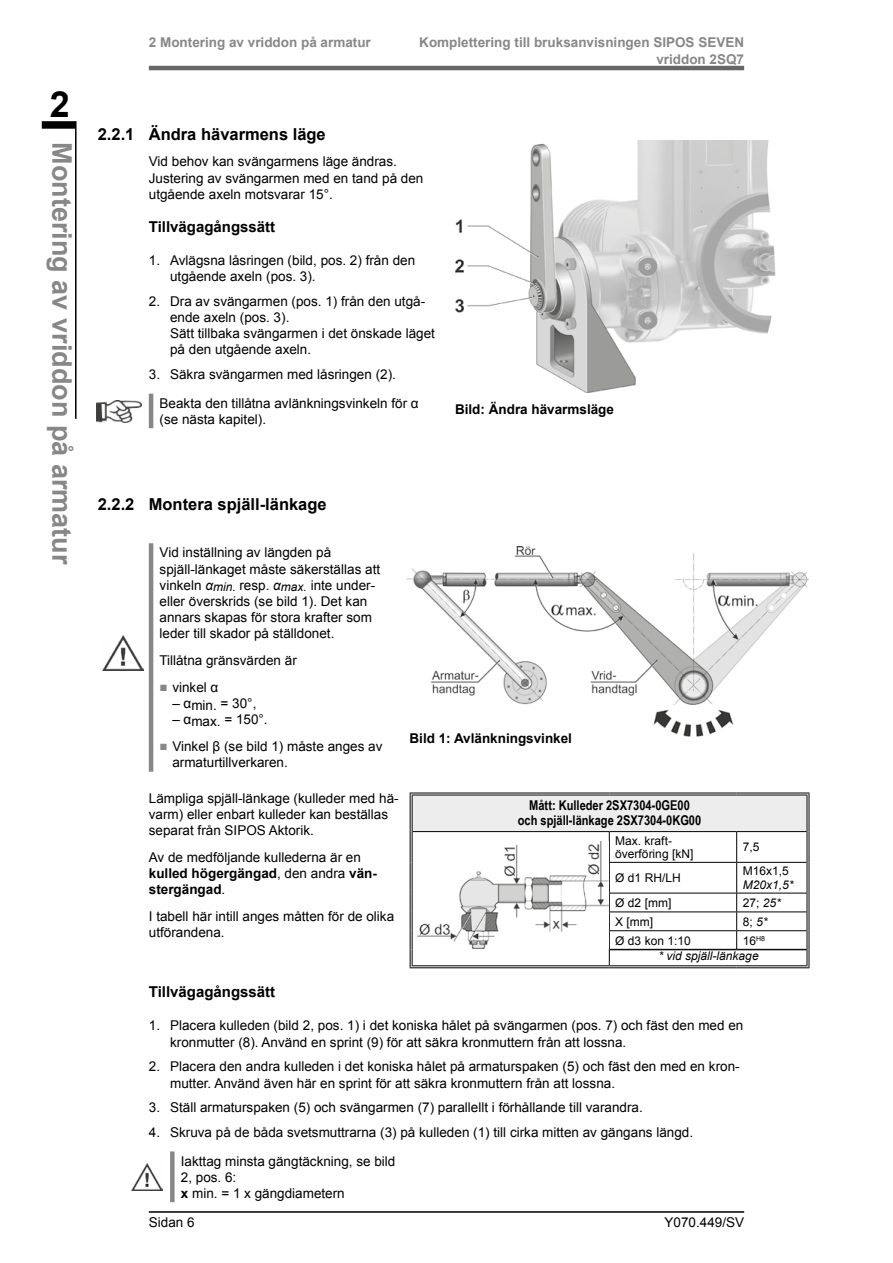
<style>
.page{position:relative;width:893px;height:1263px;background:#fff}
.page>*{position:absolute;margin:0;border:0;box-sizing:border-box;transform-origin:0 0}
.t1{font:700 36px "Arial";color:#000}
.t2{font:700 27px "Arial";color:#878787}
.t3{font:700 16.5px "Arial";color:#000}
.t4{font:700 15px "Arial";color:#000}
.t5{font:13.5px/16.2px "Arial";color:#000}
.t6{font:700 13.5px/16.5px "Arial";color:#878787;text-align:right}
.t7{font:700 13.5px/15px "Arial Narrow";color:#000;text-align:center}
.t8{font:700 13.5px "Arial";color:#000}
.t9{font:12px/13.5px "Arial";color:#000}
.t10{font:italic 12px/15.9px "Arial";color:#000}
.s1{font-style:italic}
.s2{color:#878787}
.s3{font-weight:700}
.s4{font-style:normal}
</style>
<div class="page">
<hr style="left:149px;top:66px;width:595px;height:4px;background:#666">
<hr style="left:149px;top:1211px;width:595px;height:2px;background:#000">
<div style="left:42px;top:121px;width:34px;height:8px;background:#000"></div>
<hr style="left:75px;top:121px;width:2px;height:298px;background:#000">
<hr style="left:149px;top:394px;width:4px;height:34px;background:#878787">
<img style="left:455px;top:140px;width:321px;height:252px">
<img style="left:97px;top:401px;width:44px;height:21px">
<hr style="left:149px;top:543px;width:4px;height:229px;background:#878787">
<img style="left:102px;top:635px;width:41px;height:36px">
<img style="left:406px;top:546px;width:402px;height:191px">
<div style="left:411px;top:794px;width:397px;height:38px;background:#ededed"></div>
<hr style="left:410px;top:792px;width:199px;height:3px;background:#fff">
<hr style="left:410px;top:795px;width:3px;height:37px;background:#fff">
<hr style="left:737px;top:792px;width:72px;height:3px;background:#fff">
<hr style="left:806px;top:795px;width:3px;height:37px;background:#fff">
<hr style="left:410px;top:832px;width:1px;height:30px;background:#000">
<hr style="left:412px;top:832px;width:1px;height:30px;background:#000">
<hr style="left:806px;top:832px;width:1px;height:30px;background:#000">
<hr style="left:808px;top:832px;width:1px;height:30px;background:#000">
<hr style="left:410px;top:862px;width:1px;height:31px;background:#000">
<hr style="left:412px;top:862px;width:1px;height:31px;background:#000">
<hr style="left:806px;top:862px;width:1px;height:31px;background:#000">
<hr style="left:808px;top:862px;width:1px;height:31px;background:#000">
<svg style="left:410px;top:893px;width:3px;height:74px"></svg>
<hr style="left:609px;top:965px;width:128px;height:1px;background:#000">
<hr style="left:609px;top:967px;width:128px;height:1px;background:#000">
<hr style="left:737px;top:965px;width:70px;height:1px;background:#000">
<hr style="left:737px;top:967px;width:72px;height:1px;background:#000">
<hr style="left:410px;top:792px;width:199px;height:1px;background:#000">
<hr style="left:412px;top:794px;width:197px;height:1px;background:#000">
<hr style="left:410px;top:793px;width:1px;height:39px;background:#000">
<hr style="left:412px;top:795px;width:1px;height:37px;background:#000">
<hr style="left:609px;top:792px;width:128px;height:1px;background:#000">
<hr style="left:609px;top:794px;width:128px;height:1px;background:#000">
<hr style="left:737px;top:792px;width:72px;height:1px;background:#000">
<hr style="left:737px;top:794px;width:70px;height:1px;background:#000">
<hr style="left:806px;top:795px;width:1px;height:37px;background:#000">
<hr style="left:808px;top:793px;width:1px;height:39px;background:#000">
<svg style="left:806px;top:893px;width:3px;height:74px"></svg>
<hr style="left:412px;top:965px;width:197px;height:1px;background:#000">
<hr style="left:410px;top:967px;width:199px;height:1px;background:#000">
<hr style="left:413px;top:831px;width:196px;height:1px;background:#000">
<hr style="left:609px;top:831px;width:128px;height:1px;background:#000">
<hr style="left:609px;top:832px;width:1px;height:30px;background:#000">
<hr style="left:737px;top:831px;width:69px;height:1px;background:#000">
<hr style="left:736px;top:832px;width:1px;height:30px;background:#000">
<hr style="left:609px;top:862px;width:128px;height:1px;background:#000">
<hr style="left:609px;top:863px;width:1px;height:30px;background:#000">
<hr style="left:737px;top:862px;width:69px;height:1px;background:#000">
<hr style="left:736px;top:863px;width:1px;height:30px;background:#000">
<hr style="left:609px;top:893px;width:128px;height:1px;background:#000">
<hr style="left:737px;top:893px;width:69px;height:1px;background:#000">
<hr style="left:609px;top:911px;width:128px;height:1px;background:#000">
<hr style="left:737px;top:911px;width:69px;height:1px;background:#000">
<hr style="left:609px;top:930px;width:128px;height:1px;background:#000">
<hr style="left:737px;top:930px;width:69px;height:1px;background:#000">
<svg style="left:736px;top:893px;width:1px;height:56px"></svg>
<svg style="left:609px;top:893px;width:1px;height:72px"></svg>
<hr style="left:610px;top:949px;width:127px;height:1px;background:#000">
<hr style="left:737px;top:949px;width:69px;height:1px;background:#000">
<img style="left:418px;top:841px;width:191px;height:107px">
<div style="left:170px;top:1151px;width:5px;height:51px;background:#878787"></div>
<img style="left:132px;top:1164px;width:30px;height:26px">
<h1 class="t1" style="left:50px;top:80px;width:22px">2</h1>
<h2 class="t2" style="left:80px;top:142px;width:423px;rotate:90deg">Montering av vriddon på armatur</h2>
<p class="t6" style="left:149px;top:35px;width:224px">2 Montering av vriddon på armatur</p>
<p class="t6" style="left:419px;top:35px;width:326px">Komplettering till bruksanvisningen SIPOS SEVEN vriddon 2SQ7</p>
<p class="t3" style="left:98px;top:123px;width:229px">2.2.1 Ändra hävarmens läge</p>
<p class="t5" style="left:149px;top:154px;width:276px">Vid behov kan svängarmens läge ändras.<br>Justering av svängarmen med en tand på den utgående axeln motsvarar 15°.</p>
<p class="t4" style="left:149px;top:216px;width:128px">Tillvägagångssätt</p>
<p class="t5" style="left:170px;top:252px;width:247px;text-indent:-21px">1. Avlägsna låsringen (bild, pos. 2) från den utgående axeln (pos. 3).</p>
<p class="t5" style="left:170px;top:293px;width:266px;text-indent:-21px">2. Dra av svängarmen (pos. 1) från den utgå&shy;ende axeln (pos. 3).<br>Sätt tillbaka svängarmen i det önskade läget på den utgående axeln.</p>
<p class="t5" style="left:160px;top:360px;width:261px;line-height:28.7px;text-indent:-11px">3. Säkra svängarmen med låsringen (2).<br>Beakta den tillåtna avlänkningsvinkeln för α</p>
<p class="t5" style="left:160px;top:411px;width:108px">(se nästa kapitel).</p>
<p class="t8" style="left:455px;top:401px;width:161px">Bild: Ändra hävarmsläge</p>
<p class="t3" style="left:98px;top:493px;width:230px">2.2.2 Montera spjäll-länkage</p>
<p class="t5" style="left:160px;top:545px;width:222px">Vid inställning av längden på spjäll-länkaget måste säkerställas att vinkeln <span class="s1">α</span><sub>min.</sub> resp. <span class="s1">α</span><sub>max.</sub> inte under&shy;eller överskrids (se bild 1). Det kan annars skapas för stora krafter som leder till skador på ställdonet.</p>
<p class="t5" style="left:159px;top:652px;width:139px">Tillåtna gränsvärden är</p>
<p class="t5" style="left:160px;top:679px;width:60px"><span class="s2">■</span> vinkel α</p>
<p class="t5" style="left:172px;top:695px;width:86px">– αmin. = 30°,</p>
<p class="t5" style="left:172px;top:712px;width:97px">– αmax. = 150°.</p>
<p class="t5" style="left:172px;top:738px;width:212px;text-indent:-13px"><span class="s2">■</span> Vinkel β (se bild 1) måste anges av armaturtillverkaren.</p>
<p class="t5" style="left:149px;top:790px;width:251px">Lämpliga spjäll-länkage (kulleder med hä&shy;varm) eller enbart kulleder kan beställas separat från SIPOS Aktorik.</p>
<p class="t5" style="left:149px;top:849px;width:230px">Av de medföljande kullederna är en <span class="s3">kulled högergängad</span>, den andra <span class="s3">vän&shy;stergängad</span>.</p>
<p class="t5" style="left:149px;top:908px;width:247px">I tabell här intill anges måtten för de olika utförandena.</p>
<p class="t4" style="left:149px;top:982px;width:128px">Tillvägagångssätt</p>
<p class="t8" style="left:409px;top:729px;width:164px">Bild 1: Avlänkningsvinkel</p>
<p class="t7" style="left:518px;top:797px;width:185px">Mått: Kulleder 2SX7304-0GE00 och spjäll-länkage 2SX7304-0KG00</p>
<p class="t9" style="left:615px;top:834px;width:80px">Max. kraft&shy;överföring [kN]</p>
<p class="t9" style="left:743px;top:840px;width:18px">7,5</p>
<p class="t9" style="left:615px;top:871px;width:67px">Ø d1 RH/LH</p>
<p class="t9" style="left:743px;top:864px;width:48px">M16x1,5</p>
<p class="t10" style="left:743px;top:877px;width:52px">M20x1,5*</p>
<p class="t9" style="left:615px;top:896px;width:58px">Ø d2 [mm]</p>
<p class="t9" style="left:743px;top:896px;width:40px">27; <span class="s1">25*</span></p>
<p class="t9" style="left:615px;top:915px;width:40px">X [mm]</p>
<p class="t9" style="left:743px;top:915px;width:26px">8; <span class="s1">5*</span></p>
<p class="t9" style="left:615px;top:934px;width:77px">Ø d3 kon 1:10</p>
<p class="t10" style="left:659px;top:932px;width:108px;text-indent:84px"><span class="s4">16</span><sup>H8 </sup>* vid spjäll-länkage</p>
<p class="t5" style="left:170px;top:1018px;width:575px;text-indent:-21px">1. Placera kulleden (bild 2, pos. 1) i det koniska hålet på svängarmen (pos. 7) och fäst den med en kronmutter (8). Använd en sprint (9) för att säkra kronmuttern från att lossna.</p>
<p class="t5" style="left:170px;top:1059px;width:571px;text-indent:-21px">2. Placera den andra kulleden i det koniska hålet på armaturspaken (5) och fäst den med en kron&shy;mutter. Använd även här en sprint för att säkra kronmuttern från att lossna.</p>
<p class="t5" style="left:149px;top:1099px;width:495px">3. Ställ armaturspaken (5) och svängarmen (7) parallellt i förhållande till varandra.</p>
<p class="t5" style="left:181px;top:1118px;width:514px;line-height:28.7px;text-indent:-32px">4. Skruva på de båda svetsmuttrarna (3) på kulleden (1) till cirka mitten av gängans längd.<br>Iakttag minsta gängtäckning, se bild</p>
<p class="t5" style="left:181px;top:1169px;width:165px">2, pos. 6:<br><span class="s3">x</span> min. = 1 x gängdiametern</p>
<p class="t5" style="left:149px;top:1214px;width:47px">Sidan 6</p>
<p class="t5" style="left:665px;top:1214px;width:81px">Y070.449/SV</p>
</div>
